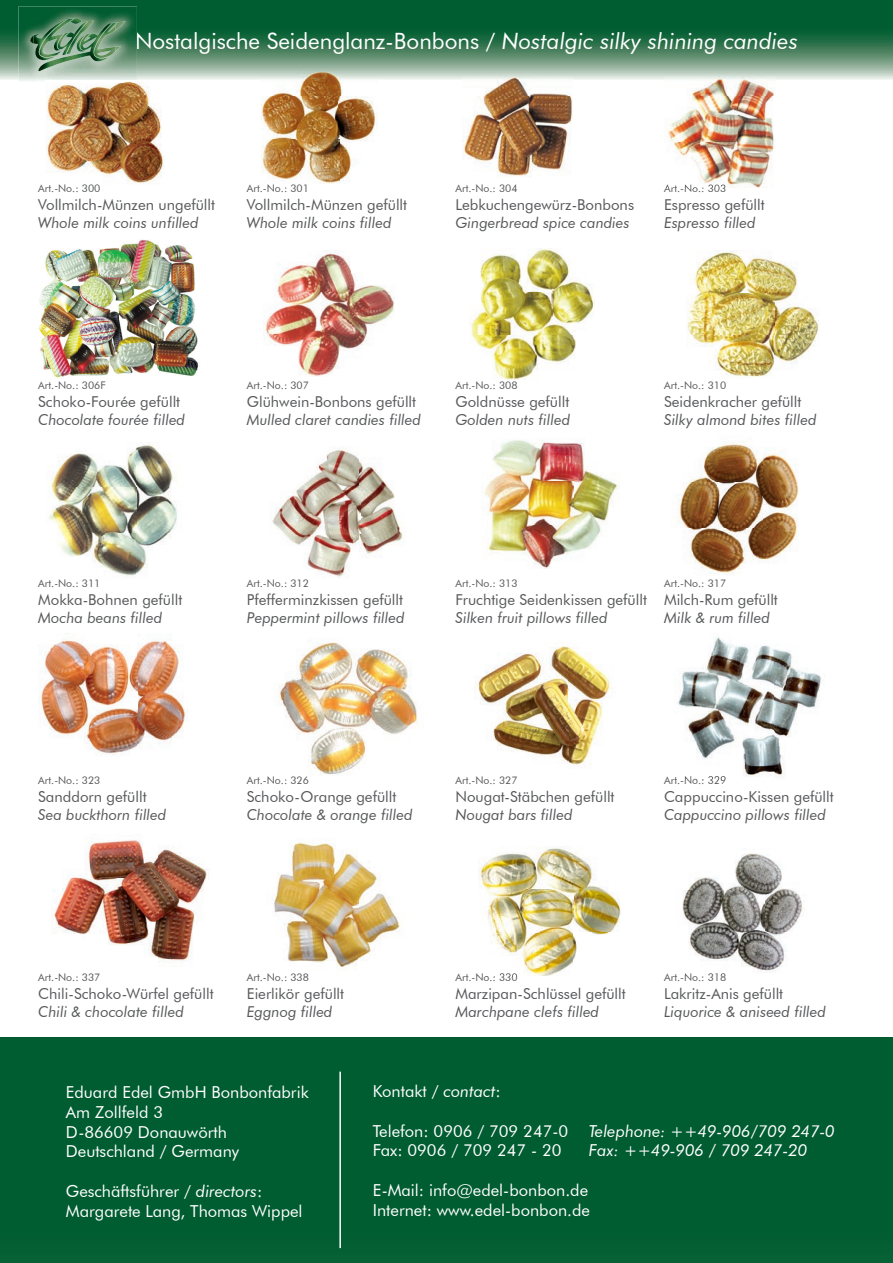
<style>
.page{position:relative;width:893px;height:1263px;background:#fff}
.page>*{position:absolute;margin:0;border:0;box-sizing:border-box;transform-origin:0 0}
.t1{font:22.5px "Futura BT";color:#fff}
.t2{font:16.5px/19.8px "Futura BT";color:#fff}
.t3{font:italic 16.5px "Futura BT";color:#fff}
.t4{font:15px "Futura BT";color:#57585a}
.t5{font:italic 15px "Futura BT";color:#57585a}
.t6{font:10.5px "Futura BT";color:#57585a}
.s1{font-style:italic}
</style>
<div class="page">
<div style="left:0;top:1037px;width:893px;height:226px;background:#005c31"></div>
<svg style="left:0;top:0;width:893px;height:80px;background:#3a7c59"></svg>
<img style="left:46px;top:81px;width:118px;height:103px">
<img style="left:262px;top:71px;width:116px;height:112px">
<img style="left:462px;top:77px;width:111px;height:101px">
<img style="left:664px;top:77px;width:112px;height:111px">
<img style="left:664px;top:184px;width:61px;height:4px">
<img style="left:39px;top:239px;width:160px;height:139px">
<img style="left:264px;top:252px;width:131px;height:124px">
<img style="left:469px;top:249px;width:125px;height:130px">
<img style="left:686px;top:251px;width:133px;height:126px">
<img style="left:49px;top:444px;width:128px;height:132px">
<img style="left:271px;top:448px;width:133px;height:130px">
<img style="left:484px;top:440px;width:136px;height:129px">
<img style="left:677px;top:441px;width:122px;height:133px">
<img style="left:38px;top:639px;width:148px;height:116px">
<img style="left:279px;top:642px;width:138px;height:133px">
<img style="left:475px;top:646px;width:137px;height:119px">
<img style="left:677px;top:637px;width:144px;height:141px">
<img style="left:675px;top:776px;width:51px;height:3px">
<img style="left:52px;top:840px;width:157px;height:122px">
<img style="left:274px;top:842px;width:126px;height:126px">
<img style="left:478px;top:846px;width:143px;height:130px">
<img style="left:478px;top:973px;width:40px;height:3px">
<img style="left:682px;top:853px;width:121px;height:119px">
<img style="left:684px;top:973px;width:42px;height:2px">
<img style="left:18px;top:6px;width:119px;height:75px">
<img style="left:46px;top:81px;width:91px;height:2px">
<svg style="left:74px;top:18px;width:8px;height:3px"></svg>
<img style="left:40px;top:18px;width:34px;height:3px">
<svg style="left:30px;top:35px;width:4px;height:9px"></svg>
<img style="left:34px;top:19px;width:33px;height:41px">
<img style="left:87px;top:21px;width:7px;height:2px">
<img style="left:58px;top:21px;width:29px;height:2px">
<img style="left:38px;top:23px;width:74px;height:48px">
<img style="left:116px;top:21px;width:10px;height:30px">
<img style="left:94px;top:23px;width:22px;height:35px">
<hr style="left:339px;top:1071px;width:2px;height:177px;background:#fff">
<h1 class="t1" style="left:135px;top:27px;width:664px">Nostalgische Seidenglanz-Bonbons / <span class="s1">Nostalgic silky shining candies</span></h1>
<p class="t6" style="left:38px;top:182px;width:64px">Art.-No.: 300</p>
<p class="t4" style="left:38px;top:196px;width:178px">Vollmilch-Münzen ungefüllt</p>
<p class="t5" style="left:38px;top:214px;width:162px">Whole milk coins unfilled</p>
<p class="t6" style="left:247px;top:182px;width:64px">Art.-No.: 301</p>
<p class="t4" style="left:247px;top:196px;width:162px">Vollmilch-Münzen gefüllt</p>
<p class="t5" style="left:247px;top:214px;width:146px">Whole milk coins filled</p>
<p class="t6" style="left:455px;top:182px;width:64px">Art.-No.: 304</p>
<p class="t4" style="left:455px;top:196px;width:180px">Lebkuchengewürz-Bonbons</p>
<p class="t5" style="left:455px;top:214px;width:176px">Gingerbread spice candies</p>
<p class="t6" style="left:664px;top:182px;width:64px">Art.-No.: 303</p>
<p class="t4" style="left:664px;top:196px;width:102px">Espresso gefüllt</p>
<p class="t5" style="left:664px;top:214px;width:93px">Espresso filled</p>
<p class="t6" style="left:38px;top:379px;width:69px">Art.-No.: 306F</p>
<p class="t4" style="left:38px;top:393px;width:143px">Schoko-Fourée gefüllt</p>
<p class="t5" style="left:38px;top:411px;width:148px">Chocolate fourée filled</p>
<p class="t6" style="left:247px;top:379px;width:64px">Art.-No.: 307</p>
<p class="t4" style="left:247px;top:393px;width:171px">Glühwein-Bonbons gefüllt</p>
<p class="t5" style="left:247px;top:411px;width:176px">Mulled claret candies filled</p>
<p class="t6" style="left:455px;top:379px;width:64px">Art.-No.: 308</p>
<p class="t4" style="left:455px;top:393px;width:115px">Goldnüsse gefüllt</p>
<p class="t5" style="left:455px;top:411px;width:116px">Golden nuts filled</p>
<p class="t6" style="left:664px;top:379px;width:64px">Art.-No.: 310</p>
<p class="t4" style="left:664px;top:393px;width:139px">Seidenkracher gefüllt</p>
<p class="t5" style="left:664px;top:411px;width:154px">Silky almond bites filled</p>
<p class="t6" style="left:38px;top:576px;width:64px">Art.-No.: 311</p>
<p class="t4" style="left:38px;top:590px;width:146px">Mokka-Bohnen gefüllt</p>
<p class="t5" style="left:38px;top:608px;width:126px">Mocha beans filled</p>
<p class="t6" style="left:247px;top:576px;width:64px">Art.-No.: 312</p>
<p class="t4" style="left:247px;top:590px;width:158px">Pfefferminzkissen gefüllt</p>
<p class="t5" style="left:247px;top:608px;width:159px">Peppermint pillows filled</p>
<p class="t6" style="left:455px;top:576px;width:64px">Art.-No.: 313</p>
<p class="t4" style="left:455px;top:590px;width:193px">Fruchtige Seidenkissen gefüllt</p>
<p class="t5" style="left:455px;top:608px;width:153px">Silken fruit pillows filled</p>
<p class="t6" style="left:664px;top:576px;width:64px">Art.-No.: 317</p>
<p class="t4" style="left:664px;top:590px;width:115px">Milch-Rum gefüllt</p>
<p class="t5" style="left:664px;top:608px;width:107px">Milk &amp; rum filled</p>
<p class="t6" style="left:38px;top:773px;width:64px">Art.-No.: 323</p>
<p class="t4" style="left:38px;top:787px;width:110px">Sanddorn gefüllt</p>
<p class="t5" style="left:38px;top:805px;width:130px">Sea buckthorn filled</p>
<p class="t6" style="left:247px;top:773px;width:64px">Art.-No.: 326</p>
<p class="t4" style="left:247px;top:787px;width:151px">Schoko-Orange gefüllt</p>
<p class="t5" style="left:247px;top:805px;width:167px">Chocolate &amp; orange filled</p>
<p class="t6" style="left:455px;top:773px;width:64px">Art.-No.: 327</p>
<p class="t4" style="left:455px;top:787px;width:161px">Nougat-Stäbchen gefüllt</p>
<p class="t5" style="left:455px;top:805px;width:119px">Nougat bars filled</p>
<p class="t6" style="left:664px;top:773px;width:64px">Art.-No.: 329</p>
<p class="t4" style="left:664px;top:787px;width:171px">Cappuccino-Kissen gefüllt</p>
<p class="t5" style="left:664px;top:805px;width:163px">Cappuccino pillows filled</p>
<p class="t6" style="left:38px;top:971px;width:64px">Art.-No.: 337</p>
<p class="t4" style="left:38px;top:984px;width:177px">Chili-Schoko-Würfel gefüllt</p>
<p class="t5" style="left:38px;top:1002px;width:147px">Chili &amp; chocolate filled</p>
<p class="t6" style="left:247px;top:971px;width:64px">Art.-No.: 338</p>
<p class="t4" style="left:247px;top:984px;width:99px">Eierlikör gefüllt</p>
<p class="t5" style="left:247px;top:1002px;width:87px">Eggnog filled</p>
<p class="t6" style="left:455px;top:971px;width:64px">Art.-No.: 330</p>
<p class="t4" style="left:455px;top:984px;width:172px">Marzipan-Schlüssel gefüllt</p>
<p class="t5" style="left:455px;top:1002px;width:145px">Marchpane clefs filled</p>
<p class="t6" style="left:664px;top:971px;width:64px">Art.-No.: 318</p>
<p class="t4" style="left:664px;top:984px;width:121px">Lakritz-Anis gefüllt</p>
<p class="t5" style="left:664px;top:1002px;width:163px">Liquorice &amp; aniseed filled</p>
<p class="t2" style="left:66px;top:1082px;width:244px">Eduard Edel GmbH Bonbonfabrik<br>Am Zollfeld 3<br>D-86609 Donauwörth<br>Deutschland / Germany</p>
<p class="t2" style="left:66px;top:1181px;width:238px">Geschäftsführer / <span class="s1">directors</span>:<br>Margarete Lang, Thomas Wippel</p>
<p class="t2" style="left:373px;top:1081px;width:130px">Kontakt / <span class="s1">contact</span>:</p>
<p class="t2" style="left:373px;top:1121px;width:463px">Telefon: 0906 / 709 247-0 <span class="s1">Telephone: ++49-906/709 247-0<br></span>Fax: 0906 / 709 247 - 20</p>
<p class="t3" style="left:589px;top:1140px;width:220px">Fax: ++49-906 / 709 247-20</p>
<p class="t2" style="left:373px;top:1180px;width:219px">E-Mail: info@edel-bonbon.de<br>Internet: www.edel-bonbon.de</p>
</div>
